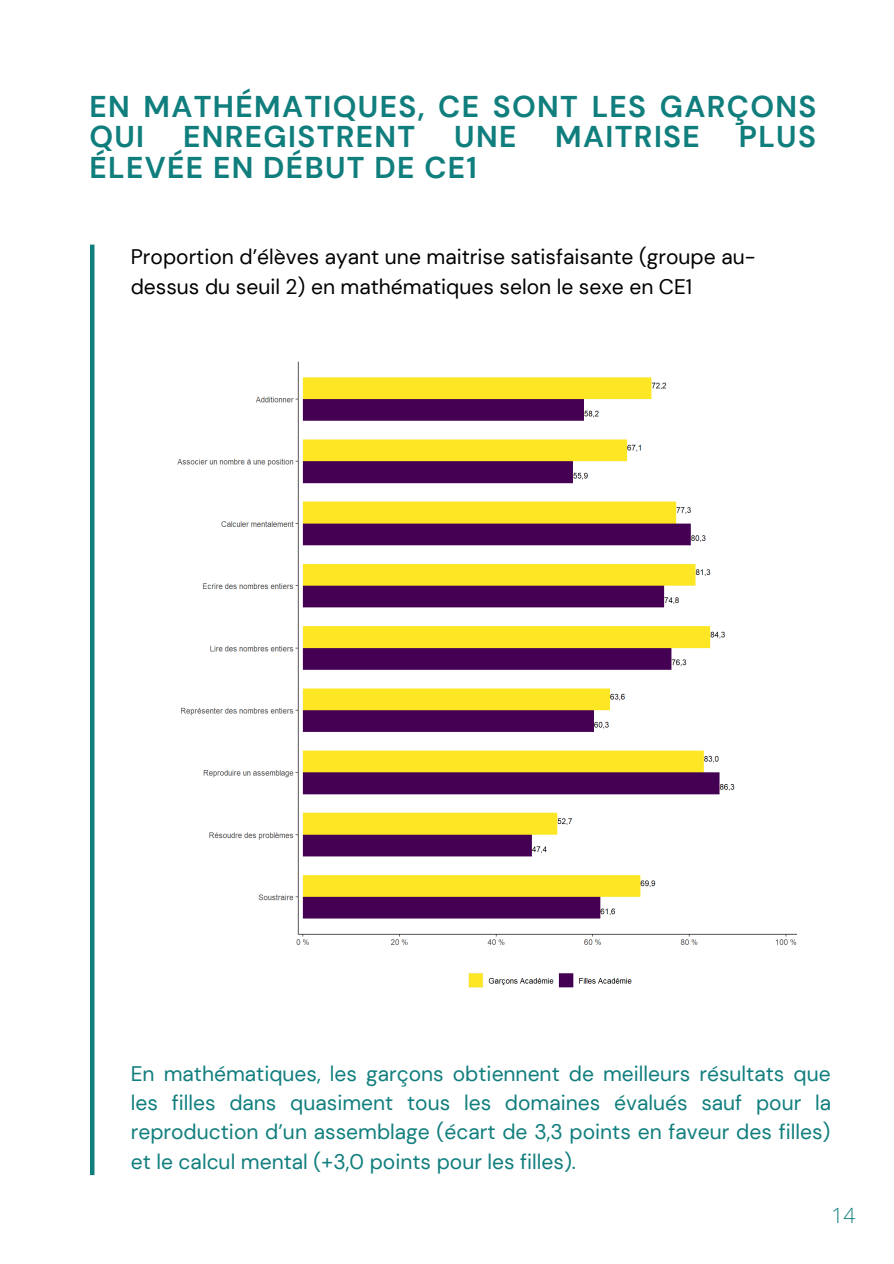
<style>
.page{position:relative;width:894px;height:1264px;background:#fff}
.page>*{position:absolute;margin:0;border:0;box-sizing:border-box;transform-origin:0 0}
.t1{font:700 30px/30.5px "DM Sans";letter-spacing:.045em;color:#107e7d}
.t2{font:21px/29.2px "DM Sans";color:#107e7d;text-align:justify}
.t3{font:21px/29.2px "DM Sans";color:#000}
.t4{font:300 21px "Open Sans";color:#107e7d}
</style>
<div class="page">
<hr style="left:90px;top:244px;width:4px;height:931px;background:#107e7d">
<img style="left:177px;top:361px;width:620px;height:627px">
<h1 class="t1" style="left:89px;top:91px;width:728px">EN MATHÉMATIQUES, CE SONT LES GARÇONS<br>QUI</h1>
<h1 class="t1" style="left:183px;top:122px;width:234px">ENREGISTRENT</h1>
<h1 class="t1" style="left:454px;top:122px;width:64px">UNE</h1>
<h1 class="t1" style="left:555px;top:122px;width:146px">MAITRISE</h1>
<h1 class="t1" style="left:738px;top:122px;width:79px">PLUS</h1>
<h1 class="t1" style="left:89px;top:152px;width:389px">ÉLEVÉE EN DÉBUT DE CE1</h1>
<p class="t3" style="left:131px;top:242px;width:626px">Proportion d’élèves ayant une maitrise satisfaisante (groupe au&shy;dessus du seuil 2) en mathématiques selon le sexe en CE1</p>
<p class="t2" style="left:131px;top:1059px;width:701px">En mathématiques, les garçons obtiennent de meilleurs résultats que les filles dans quasiment tous les domaines évalués sauf pour la reproduction d’un assemblage (écart de 3,3 points en faveur des filles) et le calcul mental (+3,0 points pour les filles).</p>
<p class="t4" style="left:831px;top:1200px;width:25px">14</p>
</div>
